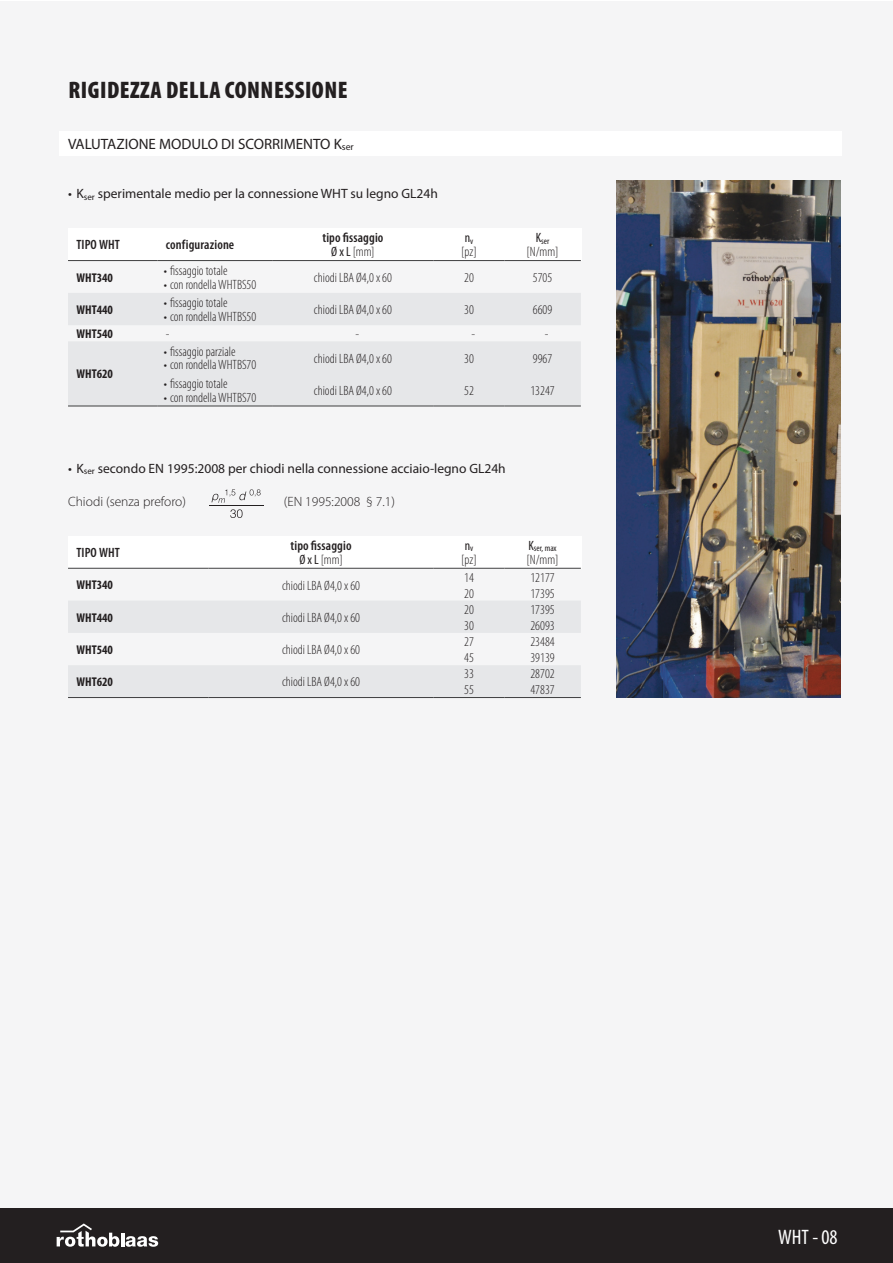
<style>
.page{position:relative;width:893px;height:1263px;background:#fff}
.page>*{position:absolute;margin:0;border:0;box-sizing:border-box;transform-origin:0 0}
.t1{font:900 condensed 24px "Myriad Pro";letter-spacing:.02em;color:#231f20}
.t2{font:condensed 21px "Myriad Pro";color:#fff}
.t3{font:15px "Myriad Pro";color:#231f20}
.t4{font:300 condensed 13.5px/14px "Myriad Pro";color:#231f20}
.t5{font:13.5px "Myriad Pro";color:#231f20}
.t6{font:600 condensed 13.5px/14px "Myriad Pro";letter-spacing:.01em;color:#231f20;text-align:center}
.t7{font:300 13.5px "Myriad Pro";color:#231f20}
.t8{font:700 condensed 12.75px "Myriad Pro";color:#231f20}
.t9{font:300 condensed 12.75px "Myriad Pro";color:#231f20}
.t10{font:condensed 9px "Myriad Pro";color:#231f20}
.s1{font-size:9.75px}
.s2{font-weight:400}
.s3{font-weight:300}
.s4{font-size:13.5px}
</style>
<div class="page">
<div style="left:0;top:1px;width:892px;height:1261px;background:#f5f5f6"></div>
<div style="left:59px;top:131px;width:783px;height:25px;background:#fff"></div>
<div style="left:68px;top:228px;width:513px;height:33px;background:#fff"></div>
<div style="left:68px;top:536px;width:513px;height:32px;background:#fff"></div>
<img style="left:617px;top:180px;width:224px;height:517px">
<svg style="left:68px;top:293px;width:513px;height:113px;fill:#e6e7e9"></svg>
<hr style="left:68px;top:260px;width:89px;height:1px;background:#3e3e3f">
<hr style="left:157px;top:260px;width:115px;height:1px;background:#3e3e3f">
<hr style="left:272px;top:260px;width:162px;height:1px;background:#3e3e3f">
<hr style="left:434px;top:260px;width:70px;height:1px;background:#3e3e3f">
<hr style="left:504px;top:260px;width:77px;height:1px;background:#3e3e3f">
<hr style="left:68px;top:406px;width:89px;height:1px;background:#3e3e3f">
<hr style="left:157px;top:406px;width:115px;height:1px;background:#3e3e3f">
<hr style="left:272px;top:406px;width:162px;height:1px;background:#3e3e3f">
<hr style="left:434px;top:406px;width:70px;height:1px;background:#3e3e3f">
<hr style="left:504px;top:406px;width:77px;height:1px;background:#3e3e3f">
<svg style="left:68px;top:601px;width:513px;height:96px;fill:#e6e7e9"></svg>
<hr style="left:68px;top:568px;width:140px;height:1px;background:#3e3e3f">
<hr style="left:208px;top:568px;width:226px;height:1px;background:#3e3e3f">
<hr style="left:434px;top:568px;width:70px;height:1px;background:#3e3e3f">
<hr style="left:504px;top:568px;width:77px;height:1px;background:#3e3e3f">
<hr style="left:68px;top:697px;width:140px;height:1px;background:#3e3e3f">
<hr style="left:208px;top:697px;width:226px;height:1px;background:#3e3e3f">
<hr style="left:434px;top:697px;width:70px;height:1px;background:#3e3e3f">
<hr style="left:504px;top:697px;width:77px;height:1px;background:#3e3e3f">
<hr style="left:209px;top:505px;width:55px;height:1px;background:#231f20">
<svg style="left:211px;top:489px;width:50px;height:14px"></svg>
<svg style="left:230px;top:509px;width:13px;height:9px"></svg>
<div style="left:0;top:1209px;width:892px;height:54px;background:#231f20"></div>
<svg style="left:57px;top:1223px;width:101px;height:24px"></svg>
<h1 class="t1" style="left:69px;top:77px;width:281px">RIGIDEZZA DELLA CONNESSIONE</h1>
<p class="t3" style="left:68px;top:135px;width:287px">VALUTAZIONE MODULO DI SCORRIMENTO K<span class="s1">ser</span></p>
<p class="t5" style="left:68px;top:186px;width:371px">• K<sub>ser</sub> sperimentale medio per la connessione WHT su legno GL24h</p>
<p class="t6" style="left:77px;top:238px;width:45px">TIPO WHT</p>
<p class="t6" style="left:166px;top:238px;width:70px">configurazione</p>
<p class="t6" style="left:322px;top:231px;width:63px">tipo fissaggio<br><span class="s2">Ø x L</span> <span class="s3">[mm]</span></p>
<p class="t4" style="left:461px;top:231px;width:17px"><span class="s2">n</span><sub>v </sub>[pz]</p>
<p class="t10" style="left:536px;top:235px;width:15px"><span class="s4">K</span>ser</p>
<p class="t4" style="left:526px;top:245px;width:34px">[N/mm]</p>
<p class="t8" style="left:77px;top:269px;width:38px">WHT340</p>
<p class="t4" style="left:164px;top:264px;width:65px">• fissaggio totale</p>
<p class="t4" style="left:164px;top:277px;width:94px">• con rondella WHTBS50</p>
<p class="t8" style="left:77px;top:302px;width:38px">WHT440</p>
<p class="t4" style="left:164px;top:296px;width:65px">• fissaggio totale</p>
<p class="t4" style="left:164px;top:310px;width:94px">• con rondella WHTBS50</p>
<p class="t4" style="left:314px;top:271px;width:80px">chiodi LBA Ø4,0 x 60</p>
<p class="t4" style="left:464px;top:271px;width:11px">20</p>
<p class="t4" style="left:533px;top:271px;width:21px">5705</p>
<p class="t4" style="left:314px;top:303px;width:80px">chiodi LBA Ø4,0 x 60</p>
<p class="t4" style="left:464px;top:303px;width:11px">30</p>
<p class="t4" style="left:533px;top:303px;width:21px">6609</p>
<p class="t8" style="left:77px;top:326px;width:38px">WHT540</p>
<p class="t9" style="left:166px;top:327px;width:5px">-</p>
<p class="t9" style="left:355px;top:327px;width:5px">-</p>
<p class="t9" style="left:471px;top:327px;width:5px">-</p>
<p class="t9" style="left:545px;top:327px;width:5px">-</p>
<p class="t8" style="left:77px;top:366px;width:38px">WHT620</p>
<p class="t4" style="left:164px;top:345px;width:73px">• fissaggio parziale</p>
<p class="t4" style="left:164px;top:358px;width:94px">• con rondella WHTBS70</p>
<p class="t4" style="left:314px;top:351px;width:80px">chiodi LBA Ø4,0 x 60</p>
<p class="t4" style="left:464px;top:351px;width:11px">30</p>
<p class="t4" style="left:533px;top:351px;width:21px">9967</p>
<p class="t4" style="left:164px;top:377px;width:65px">• fissaggio totale</p>
<p class="t4" style="left:164px;top:390px;width:94px">• con rondella WHTBS70</p>
<p class="t4" style="left:314px;top:384px;width:80px">chiodi LBA Ø4,0 x 60</p>
<p class="t4" style="left:464px;top:384px;width:11px">52</p>
<p class="t4" style="left:530px;top:384px;width:26px">13247</p>
<p class="t5" style="left:68px;top:460px;width:439px">• K<sub>ser</sub> secondo EN 1995:2008 per chiodi nella connessione acciaio-legno GL24h</p>
<p class="t7" style="left:68px;top:494px;width:119px">Chiodi (senza preforo)</p>
<p class="t7" style="left:284px;top:494px;width:113px">(EN 1995:2008 § 7.1)</p>
<p class="t6" style="left:77px;top:546px;width:45px">TIPO WHT</p>
<p class="t6" style="left:290px;top:539px;width:63px">tipo fissaggio<br><span class="s2">Ø x L</span> <span class="s3">[mm]</span></p>
<p class="t4" style="left:461px;top:539px;width:17px"><span class="s2">n</span><sub>v </sub>[pz]</p>
<p class="t10" style="left:528px;top:543px;width:30px"><span class="s4">K</span>ser, max</p>
<p class="t4" style="left:526px;top:553px;width:34px">[N/mm]</p>
<p class="t8" style="left:77px;top:577px;width:38px">WHT340</p>
<p class="t4" style="left:282px;top:578px;width:80px">chiodi LBA Ø4,0 x 60</p>
<p class="t8" style="left:77px;top:609px;width:38px">WHT440</p>
<p class="t4" style="left:282px;top:611px;width:80px">chiodi LBA Ø4,0 x 60</p>
<p class="t8" style="left:77px;top:642px;width:38px">WHT540</p>
<p class="t4" style="left:282px;top:643px;width:80px">chiodi LBA Ø4,0 x 60</p>
<p class="t8" style="left:77px;top:674px;width:38px">WHT620</p>
<p class="t4" style="left:282px;top:675px;width:80px">chiodi LBA Ø4,0 x 60</p>
<p class="t4" style="left:464px;top:570px;width:11px">14</p>
<p class="t4" style="left:530px;top:570px;width:26px">12177</p>
<p class="t4" style="left:464px;top:586px;width:11px">20</p>
<p class="t4" style="left:530px;top:586px;width:26px">17395</p>
<p class="t4" style="left:464px;top:603px;width:11px">20</p>
<p class="t4" style="left:530px;top:603px;width:26px">17395</p>
<p class="t4" style="left:464px;top:619px;width:11px">30</p>
<p class="t4" style="left:530px;top:619px;width:26px">26093</p>
<p class="t4" style="left:464px;top:635px;width:11px">27</p>
<p class="t4" style="left:530px;top:635px;width:26px">23484</p>
<p class="t4" style="left:464px;top:651px;width:11px">45</p>
<p class="t4" style="left:530px;top:651px;width:26px">39139</p>
<p class="t4" style="left:464px;top:667px;width:11px">33</p>
<p class="t4" style="left:530px;top:667px;width:26px">28702</p>
<p class="t4" style="left:464px;top:683px;width:11px">55</p>
<p class="t4" style="left:530px;top:683px;width:26px">47837</p>
<h2 class="t2" style="left:778px;top:1224px;width:61px">WHT - 08</h2>
</div>
